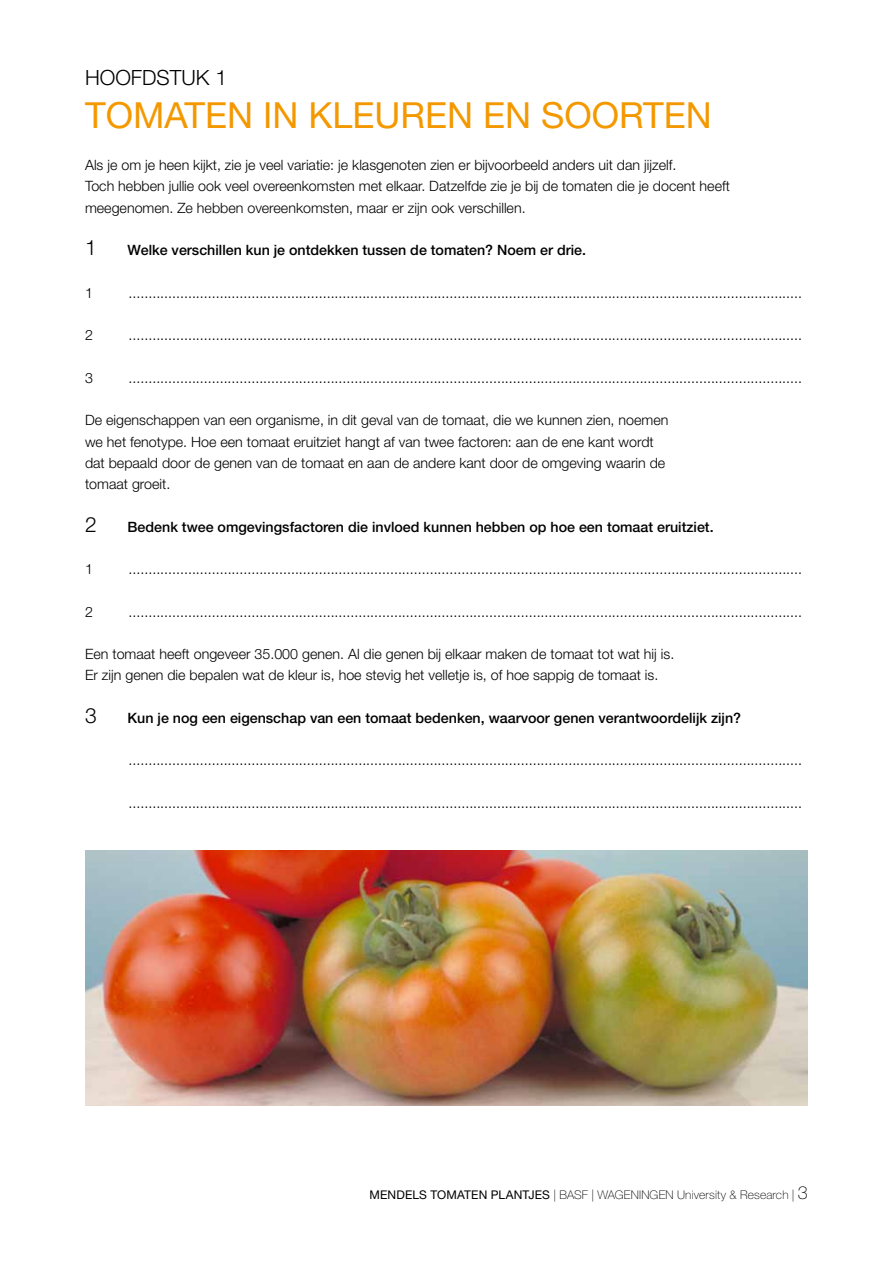
<style>
.page{position:relative;width:893px;height:1263px;background:#fff}
.page>*{position:absolute;margin:0;border:0;box-sizing:border-box;transform-origin:0 0}
.t1{font:36px "Helvetica Neue LT Std";color:#f49800}
.t2{font:300 21px "Helvetica Neue LT Std";color:#000}
.t3{font:300 14.25px/21.3px "Helvetica Neue LT Std";color:#000}
.t4{font:500 14.25px "Helvetica Neue LT Std";color:#000}
.t5{font:100 12px "Helvetica Neue LT Std";letter-spacing:.015em;color:#000}
.s1{font-weight:400}
.s2{font-size:18px}
</style>
<div class="page">
<img style="left:85px;top:850px;width:723px;height:256px">
<h2 class="t2" style="left:85px;top:65px;width:143px">HOOFDSTUK 1</h2>
<h1 class="t1" style="left:85px;top:93px;width:628px">TOMATEN IN KLEUREN EN SOORTEN</h1>
<p class="t3" style="left:85px;top:154px;width:646px">Als je om je heen kijkt, zie je veel variatie: je klasgenoten zien er bijvoorbeeld anders uit dan jijzelf.<br>Toch hebben jullie ook veel overeenkomsten met elkaar. Datzelfde zie je bij de tomaten die je docent heeft meegenomen. Ze hebben overeenkomsten, maar er zijn ook verschillen.</p>
<h2 class="t2" style="left:85px;top:235px;width:13px">1</h2>
<p class="t4" style="left:128px;top:242px;width:460px">Welke verschillen kun je ontdekken tussen de tomaten? Noem er drie.</p>
<p class="t3" style="left:85px;top:282px;width:9px">1</p>
<p class="t3" style="left:129px;top:282px;width:675px">..........................................................................................................................................................................</p>
<p class="t3" style="left:85px;top:324px;width:9px">2</p>
<p class="t3" style="left:129px;top:324px;width:675px">..........................................................................................................................................................................</p>
<p class="t3" style="left:85px;top:367px;width:9px">3</p>
<p class="t3" style="left:129px;top:367px;width:675px">..........................................................................................................................................................................</p>
<p class="t3" style="left:85px;top:409px;width:585px">De eigenschappen van een organisme, in dit geval van de tomaat, die we kunnen zien, noemen we het fenotype. Hoe een tomaat eruitziet hangt af van twee factoren: aan de ene kant wordt dat bepaald door de genen van de tomaat en aan de andere kant door de omgeving waarin de tomaat groeit.</p>
<h2 class="t2" style="left:85px;top:511px;width:13px">2</h2>
<p class="t4" style="left:128px;top:518px;width:588px">Bedenk twee omgevingsfactoren die invloed kunnen hebben op hoe een tomaat eruitziet.</p>
<p class="t3" style="left:85px;top:558px;width:9px">1</p>
<p class="t3" style="left:129px;top:558px;width:675px">..........................................................................................................................................................................</p>
<p class="t3" style="left:85px;top:601px;width:9px">2</p>
<p class="t3" style="left:129px;top:601px;width:675px">..........................................................................................................................................................................</p>
<p class="t3" style="left:85px;top:643px;width:591px">Een tomaat heeft ongeveer 35.000 genen. Al die genen bij elkaar maken de tomaat tot wat hij is.<br>Er zijn genen die bepalen wat de kleur is, hoe stevig het velletje is, of hoe sappig de tomaat is.</p>
<h2 class="t2" style="left:85px;top:703px;width:13px">3</h2>
<p class="t4" style="left:128px;top:709px;width:615px">Kun je nog een eigenschap van een tomaat bedenken, waarvoor genen verantwoordelijk zijn?</p>
<p class="t3" style="left:129px;top:749px;width:675px">..........................................................................................................................................................................</p>
<p class="t3" style="left:129px;top:792px;width:675px">..........................................................................................................................................................................</p>
<p class="t5" style="left:369px;top:1188px;width:440px"><span class="s1">MENDELS TOMATEN PLANTJES</span> | BASF | WAGENINGEN University &amp; Research | <span class="s2">3</span></p>
</div>
